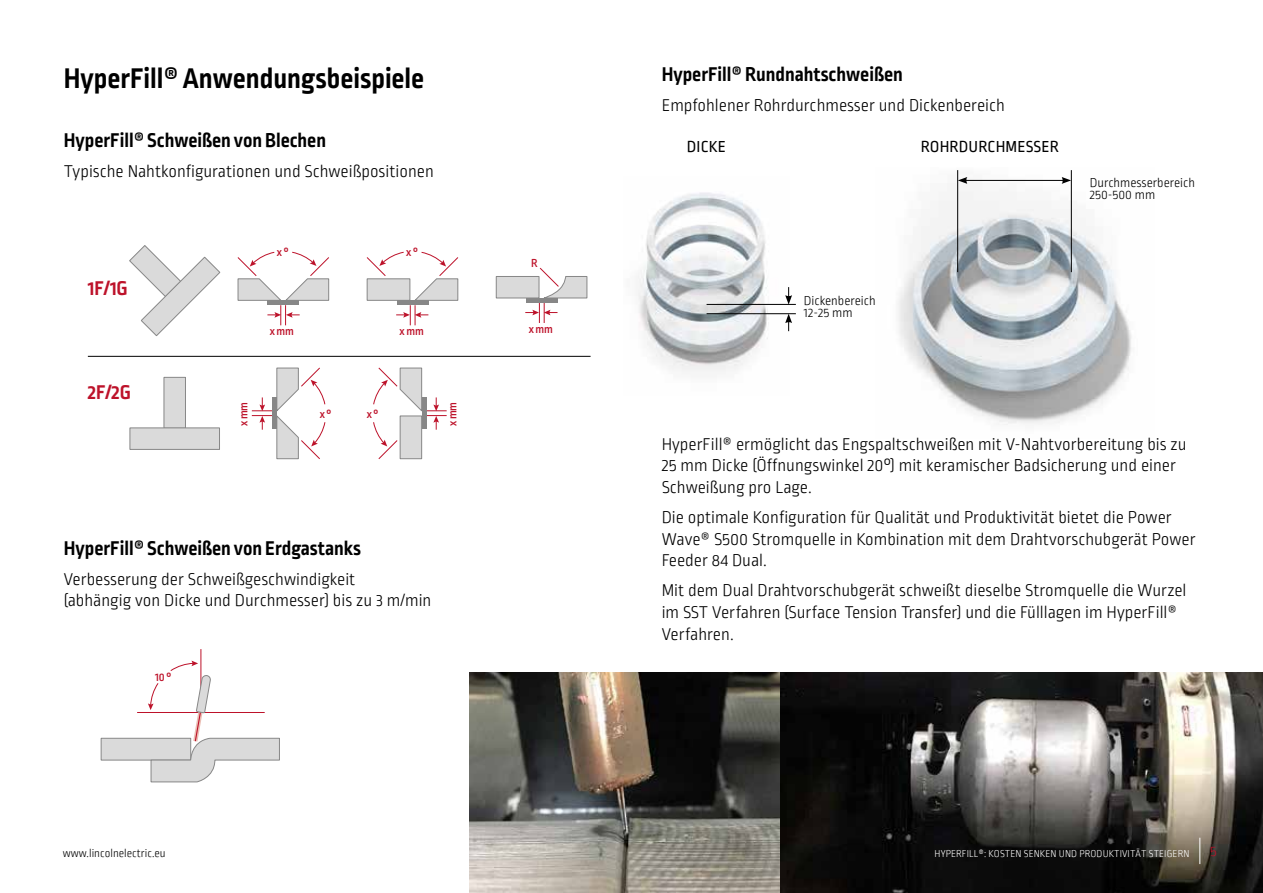
<style>
.page{position:relative;width:1263px;height:893px;background:#fff}
.page>*{position:absolute;margin:0;border:0;box-sizing:border-box;transform-origin:0 0}
.t1{font:700 30px "Ropa Sans Pro";color:#000}
.t2{font:700 21px "Ropa Sans Pro";color:#000}
.t3{font:700 21px "Ropa Sans Pro";color:#bd122a}
.t4{font:300 18px/21.6px "Ropa Sans Pro";color:#000}
.t5{font:16.8px "Ropa Sans Pro";letter-spacing:.01em;color:#000}
.t6{font:300 15px "Ropa Sans PTT";color:#bd122a}
.t7{font:300 13.5px/12px "Ropa Sans Pro";color:#000}
.t8{font:500 12.15px "Ropa Sans Pro";letter-spacing:-.01em;color:#bd122a}
.t9{font:300 12px "Ropa Sans PTT";color:#000}
.t10{font:300 10.5px "Ropa Sans PTT";letter-spacing:.01em;color:#fff}
</style>
<div class="page">
<img style="left:638px;top:192px;width:151px;height:180px">
<img style="left:898px;top:170px;width:234px;height:255px">
<img style="left:470px;top:673px;width:793px;height:220px">
<svg style="left:366px;top:251px;width:93px;height:74px"></svg>
<hr style="left:397px;top:301px;width:32px;height:4px;background:#878787">
<div style="left:496px;top:276px;width:43px;height:22px;background:#dadada;border:1px solid #878787"></div>
<svg style="left:525px;top:267px;width:63px;height:56px"></svg>
<hr style="left:526px;top:298px;width:32px;height:4px;background:#878787">
<svg style="left:373px;top:367px;width:74px;height:93px"></svg>
<hr style="left:422px;top:397px;width:4px;height:32px;background:#878787">
<svg style="left:252px;top:367px;width:74px;height:93px"></svg>
<hr style="left:272px;top:397px;width:4px;height:32px;background:#878787">
<svg style="left:237px;top:251px;width:93px;height:74px"></svg>
<hr style="left:267px;top:301px;width:32px;height:4px;background:#878787">
<div style="left:164px;top:377px;width:22px;height:52px;background:#dadada;border:1px solid #878787"></div>
<div style="left:130px;top:427px;width:90px;height:23px;background:#dadada;border:1px solid #878787"></div>
<svg style="left:129px;top:245px;width:92px;height:91px"></svg>
<hr style="left:88px;top:356px;width:503px;height:1px;background:#000">
<div style="left:101px;top:738px;width:90px;height:22px;background:#dadada;border:1px solid #878787"></div>
<hr style="left:137px;top:712px;width:128px;height:1px;background:#bd122a">
<hr style="left:201px;top:649px;width:1px;height:64px;background:#bd122a">
<svg style="left:148px;top:661px;width:132px;height:122px"></svg>
<hr style="left:965px;top:180px;width:99px;height:1px;background:#000">
<svg style="left:958px;top:177px;width:9px;height:7px"></svg>
<svg style="left:1062px;top:177px;width:9px;height:7px"></svg>
<hr style="left:1071px;top:170px;width:1px;height:102px;background:#000">
<hr style="left:957px;top:170px;width:1px;height:102px;background:#000">
<svg style="left:785px;top:314px;width:7px;height:17px"></svg>
<svg style="left:785px;top:287px;width:7px;height:17px"></svg>
<hr style="left:706px;top:313px;width:90px;height:1px;background:#000">
<hr style="left:706px;top:304px;width:90px;height:1px;background:#000">
<svg style="left:1199px;top:838px;width:1px;height:26px"></svg>
<h1 class="t1" style="left:64px;top:61px;width:362px">HyperFill® Anwendungsbeispiele</h1>
<p class="t2" style="left:662px;top:62px;width:243px">HyperFill® Rundnahtschweißen</p>
<p class="t4" style="left:662px;top:95px;width:345px">Empfohlener Rohrdurchmesser und Dickenbereich</p>
<p class="t2" style="left:64px;top:128px;width:264px">HyperFill® Schweißen von Blechen</p>
<p class="t5" style="left:687px;top:137px;width:41px">DICKE</p>
<p class="t5" style="left:921px;top:137px;width:140px">ROHRDURCHMESSER</p>
<p class="t4" style="left:64px;top:162px;width:372px">Typische Nahtkonfigurationen und Schweißpositionen</p>
<p class="t3" style="left:88px;top:276px;width:41px">1F/1G</p>
<p class="t3" style="left:88px;top:381px;width:45px">2F/2G</p>
<p class="t8" style="left:277px;top:245px;width:13px">x °</p>
<p class="t8" style="left:270px;top:324px;width:26px">x mm</p>
<p class="t8" style="left:237px;top:426px;width:26px;rotate:-90deg">x mm</p>
<p class="t8" style="left:320px;top:407px;width:13px">x °</p>
<p class="t8" style="left:406px;top:245px;width:13px">x °</p>
<p class="t8" style="left:531px;top:256px;width:8px">R</p>
<p class="t8" style="left:400px;top:324px;width:26px">x mm</p>
<p class="t8" style="left:529px;top:322px;width:26px">x mm</p>
<p class="t8" style="left:367px;top:407px;width:13px">x °</p>
<p class="t8" style="left:446px;top:426px;width:26px;rotate:-90deg">x mm</p>
<p class="t7" style="left:804px;top:295px;width:73px">Dickenbereich<br>12-25 mm</p>
<p class="t7" style="left:1090px;top:178px;width:107px">Durchmesserbereich<br>250-500 mm</p>
<p class="t2" style="left:64px;top:536px;width:299px">HyperFill® Schweißen von Erdgastanks</p>
<p class="t4" style="left:64px;top:569px;width:369px">Verbesserung der Schweißgeschwindigkeit<br>(abhängig von Dicke und Durchmesser) bis zu 3 m/min</p>
<p class="t8" style="left:155px;top:670px;width:18px">10 °</p>
<p class="t4" style="left:662px;top:434px;width:526px">HyperFill® ermöglicht das Engspaltschweißen mit V-Nahtvorbereitung bis zu<br>25 mm Dicke (Öffnungswinkel 20°) mit keramischer Badsicherung und einer<br>Schweißung pro Lage.</p>
<p class="t4" style="left:662px;top:508px;width:535px">Die optimale Konfiguration für Qualität und Produktivität bietet die Power<br>Wave® S500 Stromquelle in Kombination mit dem Drahtvorschubgerät Power<br>Feeder 84 Dual.</p>
<p class="t4" style="left:662px;top:581px;width:526px">Mit dem Dual Drahtvorschubgerät schweißt dieselbe Stromquelle die Wurzel im SST Verfahren (Surface Tension Transfer) und die Fülllagen im HyperFill®<br>Verfahren.</p>
<p class="t9" style="left:63px;top:847px;width:104px">www.lincolnelectric.eu</p>
<p class="t10" style="left:934px;top:848px;width:256px">HYPERFILL®: KOSTEN SENKEN UND PRODUKTIVITÄT STEIGERN</p>
<p class="t6" style="left:1210px;top:843px;width:8px">5</p>
</div>
